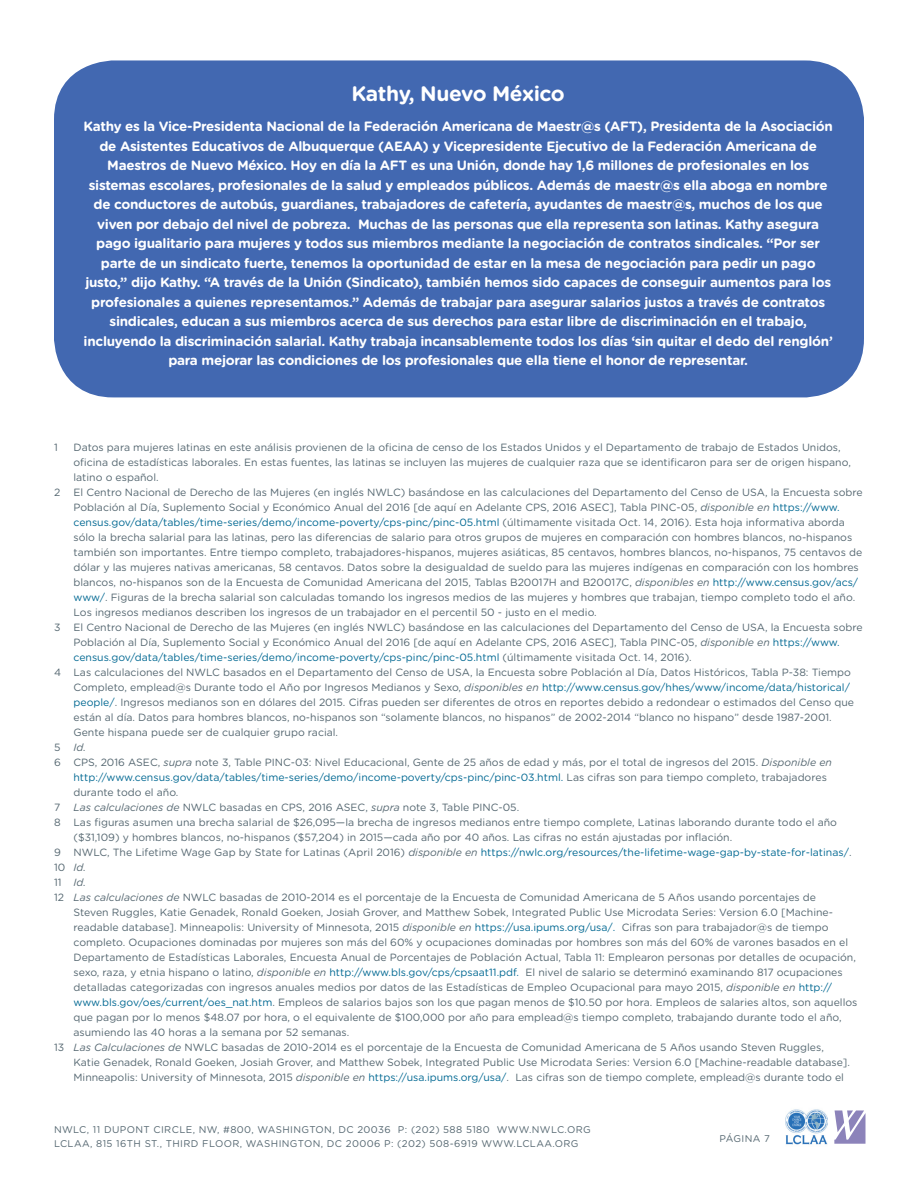
<style>
.page{position:relative;width:918px;height:1188px;background:#fff}
.page>*{position:absolute;margin:0;border:0;box-sizing:border-box;transform-origin:0 0}
.t1{font:700 21px "Gotham Rounded";letter-spacing:-.025em;color:#fff}
.t2{font:700 13.5px/19.5px "Gotham Rounded";letter-spacing:-.02em;color:#fff;text-align:center}
.t3{font:10.5px/15px "Gotham Rounded";color:#546670}
.t4{font:10.5px "Gotham Rounded";color:#006892}
.t5{font:italic 10.5px "Gotham Rounded";color:#546670}
.t6{font:9.75px/13.5px "Gotham Rounded";letter-spacing:.04em;color:#546670}
.s1{font-style:italic}
.s2{color:#006892}
.s3{color:#546670}
.s4{font-style:normal}
.s5{font-style:italic;color:#546670}
</style>
<div class="page">
<svg style="left:834px;top:1110px;width:32px;height:34px"></svg>
<img style="left:785px;top:1109px;width:42px;height:36px">
<div style="left:59px;top:66px;width:800px;height:326px;background:#4268b1;border-radius:54px"></div>
<div style="left:54px;top:60px;width:810px;height:337px;border:10px solid #4268b1;border-radius:54px"></div>
<h1 class="t1" style="left:352px;top:78px;width:215px">Kathy, Nuevo México</h1>
<p class="t2" style="left:84px;top:116px;width:751px">Kathy es la Vice-Presidenta Nacional de la Federación Americana de Maestr@s (AFT), Presidenta de la Asociación de Asistentes Educativos de Albuquerque (AEAA) y Vicepresidente Ejecutivo de la Federación Americana de Maestros de Nuevo México. Hoy en día la AFT es una Unión, donde hay 1,6 millones de profesionales en los sistemas escolares, profesionales de la salud y empleados públicos. Además de maestr@s ella aboga en nombre de conductores de autobús, guardianes, trabajadores de cafetería, ayudantes de maestr@s, muchos de los que viven por debajo del nivel de pobreza. Muchas de las personas que ella representa son latinas. Kathy asegura pago igualitario para mujeres y todos sus miembros mediante la negociación de contratos sindicales. “Por ser parte de un sindicato fuerte, tenemos la oportunidad de estar en la mesa de negociación para pedir un pago justo,” dijo Kathy. “A través de la Unión (Sindicato), también hemos sido capaces de conseguir aumentos para los profesionales a quienes representamos.” Además de trabajar para asegurar salarios justos a través de contratos sindicales, educan a sus miembros acerca de sus derechos para estar libre de discriminación en el trabajo, incluyendo la discriminación salarial. Kathy trabaja incansablemente todos los días ‘sin quitar el dedo del renglón’ para mejorar las condiciones de los profesionales que ella tiene el honor de representar.</p>
<p class="t3" style="left:54px;top:440px;width:5px">1</p>
<p class="t3" style="left:73px;top:440px;width:779px">Datos para mujeres latinas en este análisis provienen de la oficina de censo de los Estados Unidos y el Departamento de trabajo de Estados Unidos, oficina de estadísticas laborales. En estas fuentes, las latinas se incluyen las mujeres de cualquier raza que se identificaron para ser de origen hispano, latino o español.</p>
<p class="t3" style="left:54px;top:485px;width:8px">2</p>
<p class="t3" style="left:73px;top:485px;width:791px">El Centro Nacional de Derecho de las Mujeres (en inglés NWLC) basándose en las calculaciones del Departamento del Censo de USA, la Encuesta sobre</p>
<p class="t3" style="left:73px;top:500px;width:768px">Población al Día, Suplemento Social y Económico Anual del 2016 [de aquí en Adelante CPS, 2016 ASEC], Tabla PINC-05, <span class="s1">disponible en</span> <span class="s2">https://www.</span></p>
<p class="t4" style="left:73px;top:515px;width:773px">census.gov/data/tables/time-series/demo/income-poverty/cps-pinc/pinc-05.html <span class="s3">(últimamente visitada Oct. 14, 2016). Esta hoja informativa aborda</span></p>
<p class="t3" style="left:73px;top:530px;width:780px">sólo la brecha salarial para las latinas, pero las diferencias de salario para otros grupos de mujeres en comparación con hombres blancos, no-hispanos</p>
<p class="t3" style="left:73px;top:545px;width:790px">también son importantes. Entre tiempo completo, trabajadores-hispanos, mujeres asiáticas, 85 centavos, hombres blancos, no-hispanos, 75 centavos de</p>
<p class="t3" style="left:73px;top:560px;width:787px">dólar y las mujeres nativas americanas, 58 centavos. Datos sobre la desigualdad de sueldo para las mujeres indígenas en comparación con los hombres</p>
<p class="t3" style="left:73px;top:575px;width:786px">blancos, no-hispanos son de la Encuesta de Comunidad Americana del 2015, Tablas B20017H and B20017C, <span class="s1">disponibles en</span> <span class="s2">http://www.census.gov/acs/</span></p>
<p class="t3" style="left:73px;top:590px;width:783px"><span class="s2">www/</span>. Figuras de la brecha salarial son calculadas tomando los ingresos medios de las mujeres y hombres que trabajan, tiempo completo todo el año.</p>
<p class="t3" style="left:73px;top:605px;width:525px">Los ingresos medianos describen los ingresos de un trabajador en el percentil 50 - justo en el medio.</p>
<p class="t3" style="left:54px;top:620px;width:810px">3 El Centro Nacional de Derecho de las Mujeres (en inglés NWLC) basándose en las calculaciones del Departamento del Censo de USA, la Encuesta sobre</p>
<p class="t3" style="left:73px;top:635px;width:768px">Población al Día, Suplemento Social y Económico Anual del 2016 [de aquí en Adelante CPS, 2016 ASEC], Tabla PINC-05, <span class="s1">disponible en</span> <span class="s2">https://www.</span></p>
<p class="t4" style="left:73px;top:650px;width:620px">census.gov/data/tables/time-series/demo/income-poverty/cps-pinc/pinc-05.html <span class="s3">(últimamente visitada Oct. 14, 2016).</span></p>
<p class="t3" style="left:54px;top:665px;width:798px">4 Las calculaciones del NWLC basados en el Departamento del Censo de USA, la Encuesta sobre Población al Día, Datos Históricos, Tabla P-38: Tiempo</p>
<p class="t3" style="left:73px;top:680px;width:778px">Completo, emplead@s Durante todo el Año por Ingresos Medianos y Sexo, <span class="s1">disponibles en</span> <span class="s2">http://www.census.gov/hhes/www/income/data/historical/</span></p>
<p class="t3" style="left:73px;top:695px;width:782px"><span class="s2">people/</span>. Ingresos medianos son en dólares del 2015. Cifras pueden ser diferentes de otros en reportes debido a redondear o estimados del Censo que</p>
<p class="t3" style="left:73px;top:710px;width:760px">están al día. Datos para hombres blancos, no-hispanos son “solamente blancos, no hispanos” de 2002-2014 “blanco no hispano” desde 1987-2001.</p>
<p class="t3" style="left:73px;top:725px;width:266px">Gente hispana puede ser de cualquier grupo racial.</p>
<p class="t5" style="left:54px;top:740px;width:34px"><span class="s4">5</span> Id.</p>
<p class="t3" style="left:54px;top:755px;width:780px">6 CPS, 2016 ASEC, <span class="s1">supra</span> note 3, Table PINC-03: Nivel Educacional, Gente de 25 años de edad y más, por el total de ingresos del 2015. <span class="s1">Disponible en</span></p>
<p class="t4" style="left:73px;top:770px;width:755px">http://www.census.gov/data/tables/time-series/demo/income-poverty/cps-pinc/pinc-03.html. <span class="s3">Las cifras son para tiempo completo, trabajadores</span></p>
<p class="t3" style="left:73px;top:785px;width:107px">durante todo el año.</p>
<p class="t3" style="left:54px;top:800px;width:8px">7</p>
<p class="t3" style="left:73px;top:800px;width:447px"><span class="s1">Las calculaciones de</span> NWLC basadas en CPS, 2016 ASEC, <span class="s1">supra</span> note 3, Table PINC-05.</p>
<p class="t3" style="left:54px;top:815px;width:785px">8 Las figuras asumen una brecha salarial de $26,095—la brecha de ingresos medianos entre tiempo complete, Latinas laborando durante todo el año</p>
<p class="t3" style="left:73px;top:830px;width:660px">($31,109) y hombres blancos, no-hispanos ($57,204) in 2015—cada año por 40 años. Las cifras no están ajustadas por inflación.</p>
<p class="t4" style="left:54px;top:845px;width:799px"><span class="s3">9 NWLC, The Lifetime Wage Gap by State for Latinas (April 2016)</span> <span class="s5">disponible en</span> https://nwlc.org/resources/the-lifetime-wage-gap-by-state-for-latinas/<span class="s3">.</span></p>
<p class="t5" style="left:54px;top:860px;width:34px"><span class="s4">10</span> Id.</p>
<p class="t5" style="left:54px;top:875px;width:34px"><span class="s4">11</span> Id.</p>
<p class="t3" style="left:54px;top:890px;width:764px">12 <span class="s1">Las calculaciones de</span> NWLC basadas de 2010-2014 es el porcentaje de la Encuesta de Comunidad Americana de 5 Años usando porcentajes de</p>
<p class="t3" style="left:73px;top:905px;width:761px">Steven Ruggles, Katie Genadek, Ronald Goeken, Josiah Grover, and Matthew Sobek, Integrated Public Use Microdata Series: Version 6.0 [Machine-</p>
<p class="t3" style="left:73px;top:920px;width:757px">readable database]. Minneapolis: University of Minnesota, 2015 <span class="s1">disponible en</span> <span class="s2">https://usa.ipums.org/usa/.</span> Cifras son para trabajador@s de tiempo</p>
<p class="t3" style="left:73px;top:935px;width:776px">completo. Ocupaciones dominadas por mujeres son más del 60% y ocupaciones dominadas por hombres son más del 60% de varones basados en el</p>
<p class="t3" style="left:73px;top:950px;width:784px">Departamento de Estadísticas Laborales, Encuesta Anual de Porcentajes de Población Actual, Tabla 11: Emplearon personas por detalles de ocupación,</p>
<p class="t3" style="left:73px;top:965px;width:771px">sexo, raza, y etnia hispano o latino, <span class="s1">disponible en</span> <span class="s2">http://www.bls.gov/cps/cpsaat11.pdf.</span> El nivel de salario se determinó examinando 817 ocupaciones</p>
<p class="t3" style="left:73px;top:980px;width:760px">detalladas categorizadas con ingresos anuales medios por datos de las Estadísticas de Empleo Ocupacional para mayo 2015, <span class="s1">disponible en</span> <span class="s2">http://</span></p>
<p class="t3" style="left:73px;top:995px;width:785px"><span class="s2">www.bls.gov/oes/current/oes_nat.htm</span>. Empleos de salarios bajos son los que pagan menos de $10.50 por hora. Empleos de salaries altos, son aquellos</p>
<p class="t3" style="left:73px;top:1010px;width:770px">que pagan por lo menos $48.07 por hora, o el equivalente de $100,000 por año para emplead@s tiempo completo, trabajando durante todo el año,</p>
<p class="t3" style="left:73px;top:1025px;width:277px">asumiendo las 40 horas a la semana por 52 semanas.</p>
<p class="t3" style="left:54px;top:1040px;width:771px">13 <span class="s1">Las Calculaciones de</span> NWLC basadas de 2010-2014 es el porcentaje de la Encuesta de Comunidad Americana de 5 Años usando Steven Ruggles,</p>
<p class="t3" style="left:73px;top:1055px;width:778px">Katie Genadek, Ronald Goeken, Josiah Grover, and Matthew Sobek, Integrated Public Use Microdata Series: Version 6.0 [Machine-readable database].</p>
<p class="t3" style="left:73px;top:1070px;width:772px">Minneapolis: University of Minnesota, 2015 <span class="s1">disponible en</span> <span class="s2">https://usa.ipums.org/usa/</span>. Las cifras son de tiempo complete, emplead@s durante todo el</p>
<p class="t6" style="left:54px;top:1122px;width:538px">NWLC, 11 DUPONT CIRCLE, NW, #800, WASHINGTON, DC 20036 P: (202) 588 5180 WWW.NWLC.ORG<br>LCLAA, 815 16TH ST., THIRD FLOOR, WASHINGTON, DC 20006 P: (202) 508-6919 WWW.LCLAA.ORG</p>
<p class="t6" style="left:720px;top:1132px;width:52px">PÁGINA 7</p>
</div>
